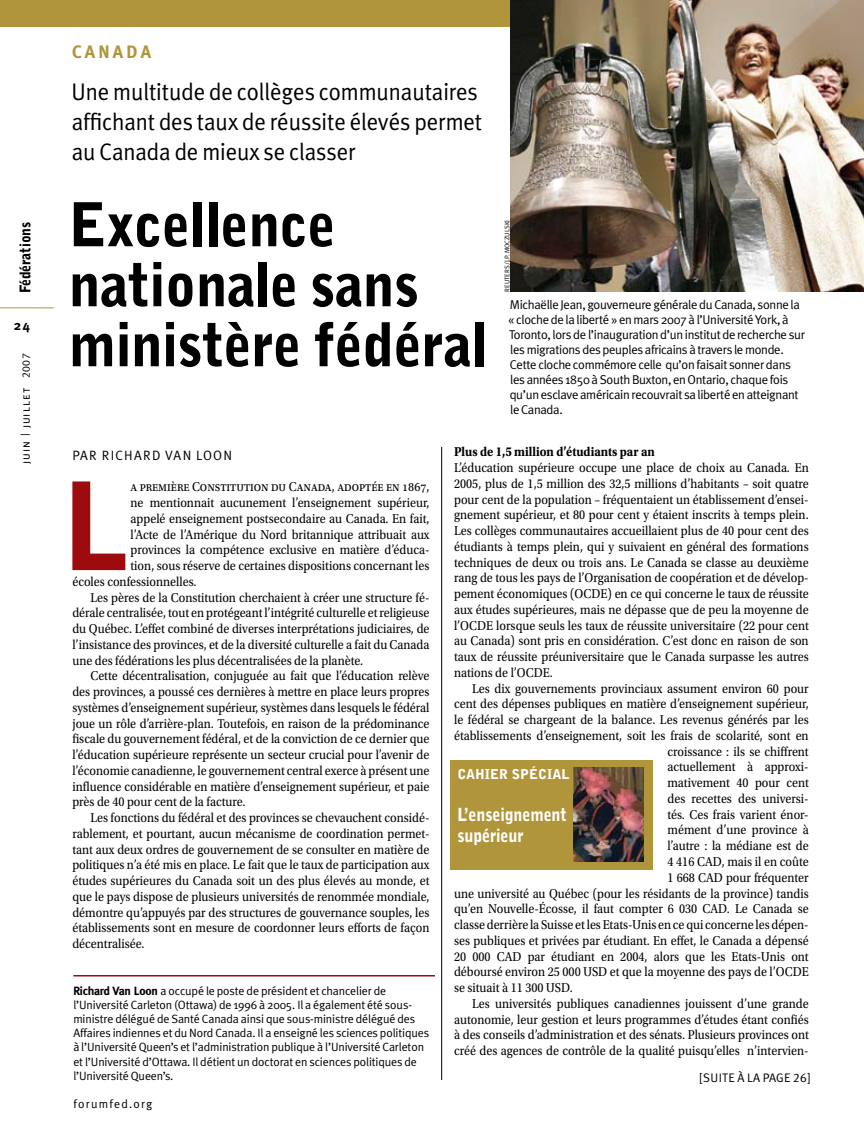
<style>
.page{position:relative;width:864px;height:1134px;background:#fff}
.page>*{position:absolute;margin:0;border:0;box-sizing:border-box;transform-origin:0 0}
.t1{font:900 120.75px "Bell Gothic Std";color:#9e0b0f;scale:.9 1}
.t2{font:900 60px/60px "Bell Gothic Std";letter-spacing:-.01em;color:#000;scale:.95 1}
.t3{font:24px/30px "Meta Plus Normal";letter-spacing:-.005em;color:#000;scale:.95 1}
.t4{font:900 18px/21px "Bell Gothic Std";letter-spacing:-.01em;color:#fff;scale:.9 1}
.t5{font:700 18px "Meta";letter-spacing:.185em;color:#b1953a}
.t6{font:900 14.7px "Bell Gothic Std";letter-spacing:-.015em;color:#000;scale:.95 1}
.t7{font:13.5px/15.8px "Utopia Std";color:#000;text-align:justify;scale:.9 1}
.t8{font:700 13.5px "Utopia Std";color:#000;scale:.9 1}
.t9{font:13.5px "Meta Plus Normal";letter-spacing:.07em;color:#000}
.t10{font:900 13.5px "Bell Gothic Std";color:#fff}
.t11{font:700 13.5px "Meta";color:#000}
.t12{font:12.75px/15px "Meta Plus Normal";letter-spacing:-.025em;color:#000}
.t13{font:12.3px "Meta Plus Normal Caps";letter-spacing:.015em;color:#000}
.t14{font:12px/14.2px "Meta Plus Normal";letter-spacing:-.01em;color:#000}
.t15{font:12px "Meta Caps";letter-spacing:.085em;color:#000}
.t16{font:12px "Meta Plus Normal";letter-spacing:.1em;color:#000}
.t17{font:6.75px "Meta Plus Normal Caps";letter-spacing:-.005em;color:#000}
.s1{font-size:10.8px}
.s2{font-family:"Meta";font-weight:700}
</style>
<div class="page">
<div style="left:0;top:0;width:864px;height:27px;background:#b1953a"></div>
<hr style="left:0;top:307px;width:54px;height:1px;background:#b1953a">
<hr style="left:441px;top:447px;width:1px;height:633px;background:#000">
<hr style="left:73px;top:975px;width:362px;height:1px;background:#9e0b0f">
<img style="left:510px;top:0;width:354px;height:291px">
<div style="left:450px;top:760px;width:202px;height:110px;background:#b1953a"></div>
<img style="left:574px;top:768px;width:70px;height:93px">
<p class="t6" style="left:17px;top:293px;width:76px;rotate:-90deg">Fédérations</p>
<p class="t11" style="left:14px;top:318px;width:17px">24</p>
<p class="t15" style="left:19px;top:464px;width:112px;rotate:-90deg">juin | juillet <span class="s1">2007</span></p>
<h3 class="t5" style="left:72px;top:41px;width:81px">canada</h3>
<h3 class="t3" style="left:72px;top:76px;width:434px">Une multitude de collèges communautaires affichant des taux de réussite élevés permet au Canada de mieux se classer</h3>
<h2 class="t2" style="left:69px;top:195px;width:442px">Excellence nationale sans ministère fédéral</h2>
<p class="t17" style="left:503px;top:291px;width:73px;rotate:-90deg">REUTERS/J.P. MOCZU LSKI</p>
<p class="t12" style="left:508px;top:297px;width:298px">Michaëlle Jean, gouverneure générale du Canada, sonne la « cloche de la liberté » en mars 2007 à l’Université York, à Toronto, lors de l’inauguration d’un institut de recherche sur les migrations des peuples africains à travers le monde.<br>Cette cloche commémore celle qu’on faisait sonner dans les années 1850 à South Buxton, en Ontario, chaque fois qu’un esclave américain recouvrait sa liberté en atteignant le Canada.</p>
<p class="t9" style="left:72px;top:447px;width:9px">par</p>
<p class="t9" style="left:102px;top:447px;width:42px">Richard</p>
<p class="t9" style="left:165px;top:447px;width:48px">Van Loon</p>
<h1 class="t1" style="left:64px;top:456px;width:60px">L</h1>
<p class="t7" style="left:131px;top:479px;width:334px">a première Constitution du Canada, adoptée en 1867,</p>
<p class="t7" style="left:131px;top:495px;width:334px">ne mentionnait aucunement l’enseignement supérieur,</p>
<p class="t7" style="left:131px;top:511px;width:334px">appelé enseignement postsecondaire au Canada. En fait,</p>
<p class="t7" style="left:131px;top:527px;width:334px">l’Acte de l’Amérique du Nord britannique attribuait aux</p>
<p class="t7" style="left:131px;top:542px;width:334px">provinces la compétence exclusive en matière d’éduca-</p>
<p class="t7" style="left:131px;top:558px;width:334px">tion, sous réserve de certaines dispositions concernant les</p>
<p class="t7" style="left:72px;top:574px;width:139px">écoles confessionnelles.</p>
<p class="t7" style="left:90px;top:590px;width:378px">Les pères de la Constitution cherchaient à créer une structure fé-</p>
<p class="t7" style="left:72px;top:605px;width:398px">dérale centralisée, tout en protégeant l’intégrité culturelle et religieuse</p>
<p class="t7" style="left:72px;top:621px;width:398px">du Québec. L’effet combiné de diverses interprétations judiciaires, de</p>
<p class="t7" style="left:72px;top:637px;width:398px">l’insistance des provinces, et de la diversité culturelle a fait du Canada</p>
<p class="t7" style="left:72px;top:653px;width:325px">une des fédérations les plus décentralisées de la planète.</p>
<p class="t7" style="left:90px;top:668px;width:378px">Cette décentralisation, conjuguée au fait que l’éducation relève</p>
<p class="t7" style="left:72px;top:684px;width:398px">des provinces, a poussé ces dernières à mettre en place leurs propres</p>
<p class="t7" style="left:72px;top:700px;width:398px">systèmes d’enseignement supérieur, systèmes dans lesquels le fédéral</p>
<p class="t7" style="left:72px;top:716px;width:398px">joue un rôle d’arrière-plan. Toutefois, en raison de la prédominance</p>
<p class="t7" style="left:72px;top:731px;width:398px">fiscale du gouvernement fédéral, et de la conviction de ce dernier que</p>
<p class="t7" style="left:72px;top:747px;width:398px">l’éducation supérieure représente un secteur crucial pour l’avenir de</p>
<p class="t7" style="left:72px;top:763px;width:398px">l’économie canadienne, le gouvernement central exerce à présent une</p>
<p class="t7" style="left:72px;top:779px;width:398px">influence considérable en matière d’enseignement supérieur, et paie</p>
<p class="t7" style="left:72px;top:794px;width:194px">près de 40 pour cent de la facture.</p>
<p class="t7" style="left:90px;top:810px;width:378px">Les fonctions du fédéral et des provinces se chevauchent considé-</p>
<p class="t7" style="left:72px;top:826px;width:398px">rablement, et pourtant, aucun mécanisme de coordination permet-</p>
<p class="t7" style="left:72px;top:842px;width:398px">tant aux deux ordres de gouvernement de se consulter en matière de</p>
<p class="t7" style="left:72px;top:857px;width:398px">politiques n’a été mis en place. Le fait que le taux de participation aux</p>
<p class="t7" style="left:72px;top:873px;width:398px">études supérieures du Canada soit un des plus élevés au monde, et</p>
<p class="t7" style="left:72px;top:889px;width:398px">que le pays dispose de plusieurs universités de renommée mondiale,</p>
<p class="t7" style="left:72px;top:905px;width:398px">démontre qu’appuyés par des structures de gouvernance souples, les</p>
<p class="t7" style="left:72px;top:920px;width:398px">établissements sont en mesure de coordonner leurs efforts de façon</p>
<p class="t7" style="left:72px;top:936px;width:82px">décentralisée.</p>
<p class="t14" style="left:73px;top:983px;width:357px"><span class="s2">Richard Van Loon</span> a occupé le poste de président et chancelier de l’Université Carleton (Ottawa) de 1996 à 2005. Il a également été sous&shy;ministre délégué de Santé Canada ainsi que sous-ministre délégué des Affaires indiennes et du Nord Canada. Il a enseigné les sciences politiques à l’Université Queen’s et l’administration publique à l’Université Carleton et l’Université d’Ottawa. Il détient un doctorat en sciences politiques de l’Université Queen’s.</p>
<p class="t16" style="left:74px;top:1096px;width:81px">forumfed.org</p>
<p class="t8" style="left:454px;top:444px;width:225px">Plus de 1,5 million d’étudiants par an</p>
<p class="t7" style="left:454px;top:460px;width:396px">L’éducation supérieure occupe une place de choix au Canada. En 2005, plus de 1,5 million des 32,5 millions d’habitants – soit quatre pour cent de la population – fréquentaient un établissement d’ensei&shy;gnement supérieur, et 80 pour cent y étaient inscrits à temps plein.<br>Les collèges communautaires accueillaient plus de 40 pour cent des étudiants à temps plein, qui y suivaient en général des formations techniques de deux ou trois ans. Le Canada se classe au deuxième rang de tous les pays de l’Organisation de coopération et de dévelop&shy;pement économiques (OCDE</p>
<p class="t7" style="left:454px;top:586px;width:396px;text-indent:154px">) en ce qui concerne le taux de réussite aux études supérieures, mais ne dépasse que de peu la moyenne de l’OCDE</p>
<p class="t7" style="left:454px;top:618px;width:396px;text-indent:42px">lorsque seuls les taux de réussite universitaire (22 pour cent au Canada) sont pris en considération. C’est donc en raison de son taux de réussite préuniversitaire que le Canada surpasse les autres nations de l’OCDE</p>
<p class="t7" style="left:550px;top:665px;width:5px">.</p>
<p class="t7" style="left:472px;top:681px;width:376px">Les dix gouvernements provinciaux assument environ 60 pour</p>
<p class="t7" style="left:454px;top:696px;width:396px">cent des dépenses publiques en matière d’enseignement supérieur,</p>
<p class="t7" style="left:454px;top:712px;width:396px">le fédéral se chargeant de la balance. Les revenus générés par les</p>
<p class="t7" style="left:454px;top:728px;width:396px">établissements d’enseignement, soit les frais de scolarité, sont en</p>
<p class="t7" style="left:667px;top:744px;width:158px">croissance : ils se chiffrent</p>
<p class="t7" style="left:667px;top:759px;width:158px">actuellement à approxi-</p>
<p class="t7" style="left:667px;top:775px;width:158px">mativement 40 pour cent</p>
<p class="t7" style="left:667px;top:791px;width:158px">des recettes des universi-</p>
<p class="t7" style="left:667px;top:807px;width:158px">tés. Ces frais varient énor-</p>
<p class="t7" style="left:667px;top:822px;width:158px">mément d’une province à</p>
<p class="t7" style="left:667px;top:838px;width:158px">l’autre : la médiane est de</p>
<p class="t7" style="left:667px;top:854px;width:158px">4 416 CAD, mais il en coûte</p>
<p class="t7" style="left:667px;top:870px;width:40px">1 668 CAD</p>
<p class="t10" style="left:457px;top:766px;width:114px">Cahier spécial</p>
<h3 class="t4" style="left:457px;top:804px;width:123px">L’enseignement supérieur</h3>
<p class="t7" style="left:454px;top:870px;width:396px;text-indent:272px">pour fréquenter une université au Québec (pour les résidants de la province) tandis qu’en Nouvelle-Écosse, il faut compter 6 030 CAD</p>
<p class="t7" style="left:454px;top:901px;width:396px;text-indent:273px">. Le Canada se classe derrière la Suisse et les Etats-Unis en ce qui concerne les dépen&shy;ses publiques et privées par étudiant. En effet, le Canada a dépensé 20 000 CAD</p>
<p class="t7" style="left:454px;top:949px;width:396px;text-indent:74px">par étudiant en 2004, alors que les Etats-Unis ont déboursé environ 25 000 USD</p>
<p class="t7" style="left:610px;top:964px;width:195px">et que la moyenne des pays de l’OCDE</p>
<p class="t7" style="left:454px;top:980px;width:108px">se situait à 11 300 USD</p>
<p class="t7" style="left:570px;top:980px;width:5px">.</p>
<p class="t7" style="left:472px;top:996px;width:376px">Les universités publiques canadiennes jouissent d’une grande</p>
<p class="t7" style="left:454px;top:1012px;width:396px">autonomie, leur gestion et leurs programmes d’études étant confiés</p>
<p class="t7" style="left:454px;top:1027px;width:396px">à des conseils d’administration et des sénats. Plusieurs provinces ont</p>
<p class="t7" style="left:454px;top:1043px;width:396px">créé des agences de contrôle de la qualité puisqu’elles n’intervien-</p>
<p class="t13" style="left:700px;top:1070px;width:112px">[SU ITE À LA PAGE 26]</p>
</div>
